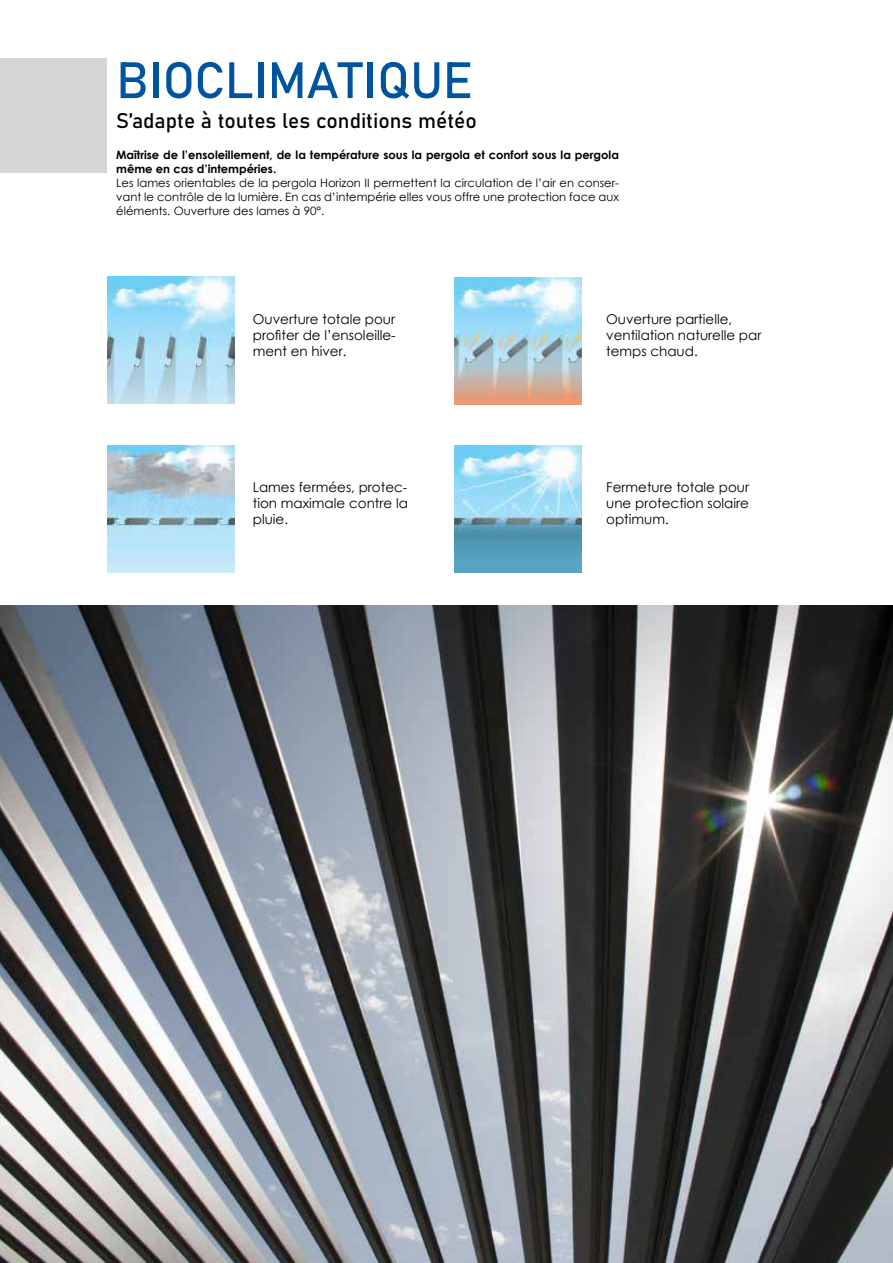
<style>
.page{position:relative;width:893px;height:1263px;background:#fff}
.page>*{position:absolute;margin:0;border:0;box-sizing:border-box;transform-origin:0 0}
.t1{font:50.4px "Bahnschrift";color:#00539f}
.t2{font:21px "Bahnschrift";color:#000}
.t3{font:13.5px/16.2px "Century Gothic";color:#000;text-align:justify}
.t4{font:11.55px/13.8px "Century Gothic";color:#000;text-align:justify}
.t5{font:700 11.55px/13.8px "Century Gothic";color:#000}
</style>
<div class="page">
<img style="left:0;top:606px;width:893px;height:657px">
<div style="left:0;top:59px;width:107px;height:114px;background:#d3d5d6"></div>
<img style="left:108px;top:276px;width:127px;height:127px">
<img style="left:108px;top:445px;width:127px;height:127px">
<img style="left:455px;top:445px;width:127px;height:127px">
<img style="left:455px;top:278px;width:127px;height:127px">
<h1 class="t1" style="left:116px;top:49px;width:358px">BIOCLIMATIQUE</h1>
<h2 class="t2" style="left:116px;top:108px;width:362px">S’adapte à toutes les conditions météo</h2>
<p class="t5" style="left:116px;top:147px;width:504px">Maîtrise de l’ensoleillement, de la température sous la pergola et confort sous la pergola même en cas d’intempéries.</p>
<p class="t4" style="left:116px;top:176px;width:504px">Les lames orientables de la pergola Horizon II permettent la circulation de l’air en conser&shy;vant le contrôle de la lumière. En cas d’intempérie elles vous offre une protection face aux éléments. Ouverture des lames à 90°.</p>
<p class="t3" style="left:253px;top:311px;width:144px">Ouverture totale pour profiter de l’ensoleille&shy;ment en hiver.</p>
<p class="t3" style="left:606px;top:311px;width:157px;text-align:left">Ouverture partielle, ventilation naturelle par temps chaud.</p>
<p class="t3" style="left:253px;top:478px;width:157px">Lames fermées, protec&shy;tion maximale contre la pluie.</p>
<p class="t3" style="left:606px;top:478px;width:144px">Fermeture totale pour une protection solaire optimum.</p>
</div>
